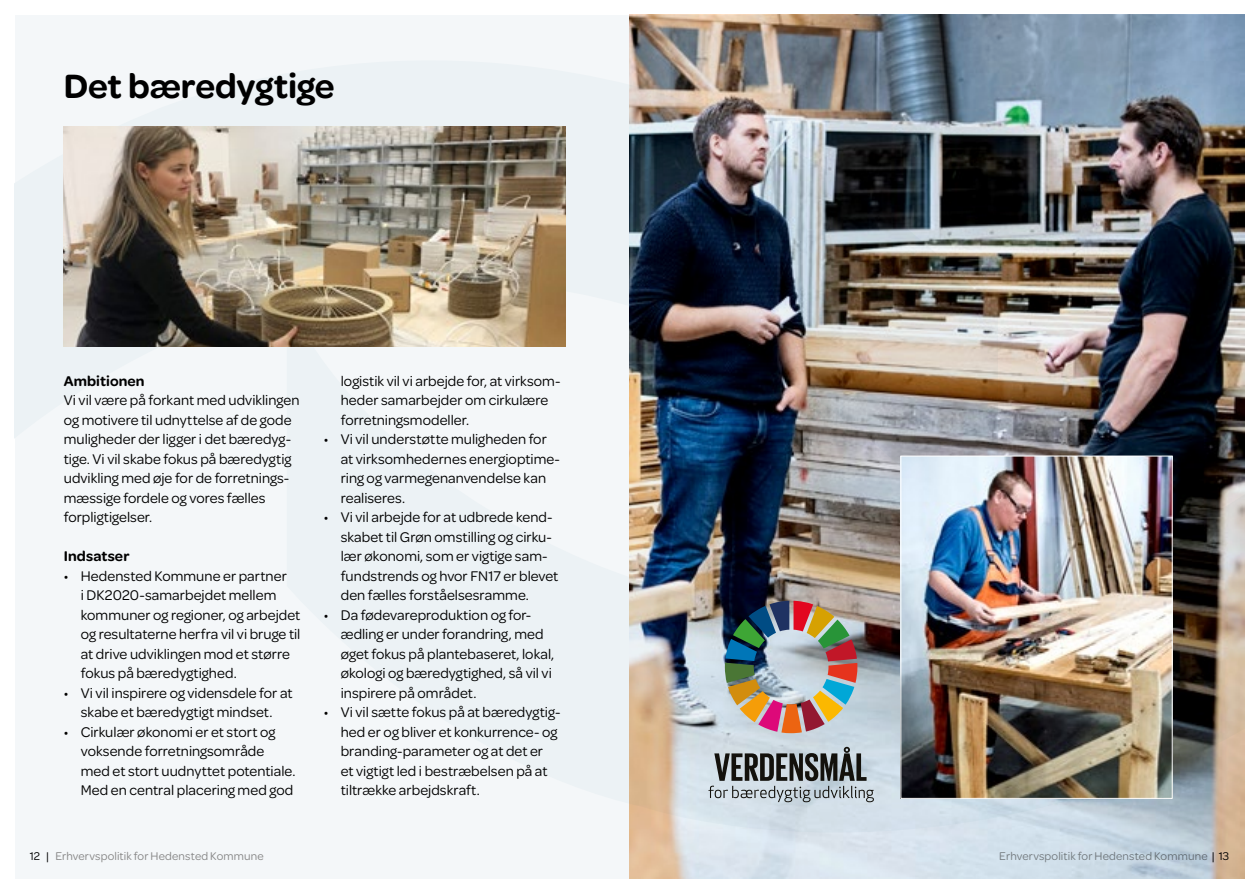
<style>
.page{position:relative;width:1259px;height:893px;background:#fff}
.page>*{position:absolute;margin:0;border:0;box-sizing:border-box;transform-origin:0 0}
.Rubrik_24_28{font:600 36px "Omnes";letter-spacing:-.005em;color:#000}
.Brød_bullet{font:15px/19.5px "Omnes";letter-spacing:.005em;color:#000}
.Brød{font:15px/19.5px "Omnes";letter-spacing:.005em;color:#000}
.Mellemrubrik{font:600 15px "Omnes";letter-spacing:.01em;color:#000}
.Sidetal{font:12px "Omnes";letter-spacing:.01em;color:#878787}
.s1{color:#000}
</style>
<div class="page">
<div style="left:15px;top:15px;width:614px;height:859px;background:#f4f7f9"></div>
<img style="left:629px;top:15px;width:615px;height:863px">
<img style="left:725px;top:601px;width:132px;height:132px">
<svg style="left:708px;top:747px;width:166px;height:55px;background:#92999e"></svg>
<img style="left:64px;top:127px;width:502px;height:219px">
<img style="left:902px;top:458px;width:268px;height:338px">
<div style="left:900px;top:456px;width:272px;height:342px;border:1px solid #fff"></div>
<h2 class="Rubrik_24_28" style="left:64px;top:61px;width:272px">Det bæredygtige</h2>
<p class="Mellemrubrik" style="left:64px;top:370px;width:82px">Ambitionen</p>
<p class="Brød" style="left:64px;top:389px;width:237px">Vi vil være på forkant med udviklingen og motivere til udnyttelse af de gode muligheder der ligger i det bæredyg&shy;tige. Vi vil skabe fokus på bæredygtig udvikling med øje for de forretnings&shy;mæssige fordele og vores fælles forpligtigelser.</p>
<p class="Mellemrubrik" style="left:64px;top:546px;width:67px">Indsatser</p>
<p class="Brød_bullet" style="left:81px;top:565px;width:221px;text-indent:-17px">• Hedensted Kommune er partner<br>i DK2020-samarbejdet mellem kommuner og regioner, og arbejdet og resultaterne herfra vil vi bruge til at drive udviklingen mod et større fokus på bæredygtighed.</p>
<p class="Brød_bullet" style="left:64px;top:682px;width:230px;text-align:center">• Vi vil inspirere og vidensdele for at skabe et bæredygtigt mindset.</p>
<p class="Brød_bullet" style="left:81px;top:721px;width:216px;text-indent:-17px">• Cirkulær økonomi er et stort og voksende forretningsområde med et stort uudnyttet potentiale.<br>Med en central placering med god</p>
<p class="Brød_bullet" style="left:341px;top:370px;width:221px">logistik vil vi arbejde for, at virksom&shy;heder samarbejder om cirkulære forretningsmodeller.</p>
<p class="Brød_bullet" style="left:341px;top:428px;width:221px;text-indent:-17px">• Vi vil understøtte muligheden for at virksomhedernes energioptime&shy;ring og varmegenanvendelse kan realiseres.</p>
<p class="Brød_bullet" style="left:341px;top:506px;width:219px;text-indent:-17px">• Vi vil arbejde for at udbrede kend&shy;skabet til Grøn omstilling og cirku&shy;lær økonomi, som er vigtige sam&shy;fundstrends og hvor FN17 er blevet den fælles forståelsesramme.</p>
<p class="Brød_bullet" style="left:341px;top:604px;width:215px;text-indent:-17px">• Da fødevareproduktion og for&shy;ædling er under forandring, med øget fokus på plantebaseret, lokal, økologi og bæredygtighed, så vil vi inspirere på området.</p>
<p class="Brød_bullet" style="left:341px;top:701px;width:221px;text-indent:-17px">• Vi vil sætte fokus på at bæredygtig&shy;hed er og bliver et konkurrence- og branding-parameter og at det er<br>et vigtigt led i bestræbelsen på at tiltrække arbejdskraft.</p>
<p class="Sidetal" style="left:30px;top:848px;width:235px"><span class="s1">12 |</span> Erhvervspolitik for Hedensted Kommune</p>
<p class="Sidetal" style="left:999px;top:848px;width:231px">Erhvervspolitik for Hedensted Kommune <span class="s1">| 13</span></p>
</div>
